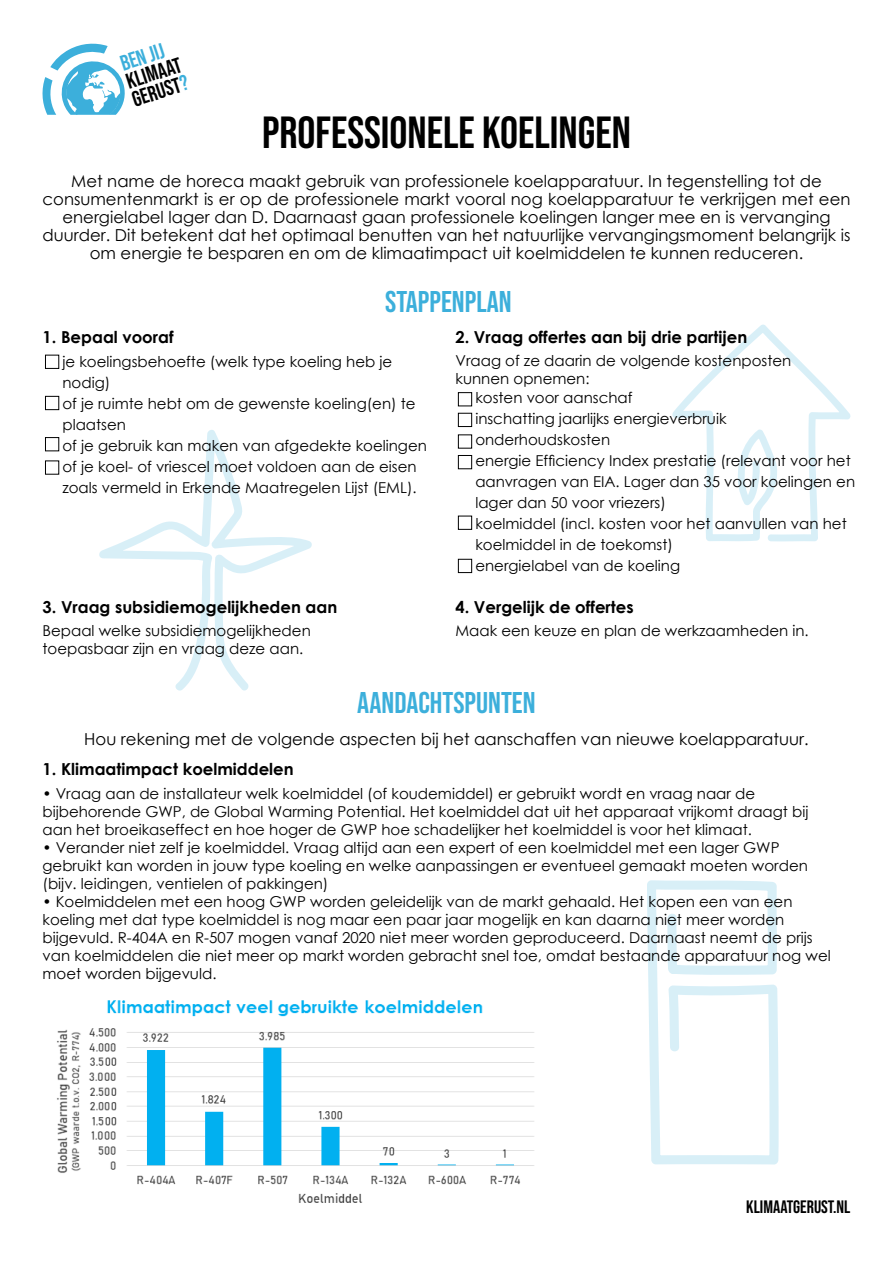
<style>
.page{position:relative;width:893px;height:1263px;background:#fff}
.page>*{position:absolute;margin:0;border:0;box-sizing:border-box;transform-origin:0 0}
.t1{font:45px "Bebas Neue";color:#000}
.t2{font:30px "Bebas Neue";color:#3cafdb}
.t3{font:21.75px/19px "Bebas Neue";color:#000}
.t4{font:21.75px "Bebas Neue";color:#3cafdb}
.t5{font:18px "Bebas Neue";color:#000}
.t6{font:16.5px/18px "Century Gothic";color:#000;text-align:center}
.t7{font:700 16.5px "Century Gothic";color:#000}
.t8{font:15px/21px "Century Gothic";color:#000}
.s1{color:#3cafdb}
</style>
<div class="page">
<svg style="left:99px;top:430px;width:213px;height:261px"></svg>
<svg style="left:672px;top:324px;width:179px;height:218px"></svg>
<svg style="left:647px;top:880px;width:132px;height:284px"></svg>
<div style="left:45px;top:355px;width:14px;height:14px;border:1px solid #000"></div>
<div style="left:458px;top:392px;width:14px;height:14px;border:1px solid #000"></div>
<div style="left:458px;top:413px;width:14px;height:14px;border:1px solid #000"></div>
<div style="left:458px;top:434px;width:14px;height:14px;border:1px solid #000"></div>
<div style="left:45px;top:437px;width:14px;height:14px;border:1px solid #000"></div>
<div style="left:458px;top:455px;width:14px;height:14px;border:1px solid #000"></div>
<div style="left:45px;top:396px;width:14px;height:14px;border:1px solid #000"></div>
<div style="left:458px;top:516px;width:14px;height:14px;border:1px solid #000"></div>
<div style="left:458px;top:559px;width:14px;height:14px;border:1px solid #000"></div>
<svg style="left:42px;top:43px;width:83px;height:72px"></svg>
<img style="left:57px;top:1000px;width:477px;height:203px">
<h3 class="t4" style="left:117px;top:52px;width:47px;rotate:-18deg">BEN JIJ</h3>
<h3 class="t3" style="left:124px;top:72px;width:60px;rotate:-18deg">KLIMAAT<br>GERUST<span class="s1">?</span></h3>
<h1 class="t1" style="left:262px;top:107px;width:370px">PROFESSIONELE KOELINGEN</h1>
<p class="t6" style="left:43px;top:172px;width:809px">Met name de horeca maakt gebruik van professionele koelapparatuur. In tegenstelling tot de consumentenmarkt is er op de professionele markt vooral nog koelapparatuur te verkrijgen met een energielabel lager dan D. Daarnaast gaan professionele koelingen langer mee en is vervanging duurder. Dit betekent dat het optimaal benutten van het natuurlijke vervangingsmoment belangrijk is om energie te besparen en om de klimaatimpact uit koelmiddelen te kunnen reduceren.</p>
<h2 class="t2" style="left:385px;top:285px;width:128px">STAPPENPLAN</h2>
<p class="t7" style="left:43px;top:325px;width:133px">1. Bepaal vooraf</p>
<p class="t7" style="left:455px;top:324px;width:293px">2. Vraag offertes aan bij drie partijen</p>
<p class="t8" style="left:62px;top:351px;width:366px">je koelingsbehoefte (welk type koeling heb je nodig)<br>of je ruimte hebt om de gewenste koeling(en) te plaatsen<br>of je gebruik kan maken van afgedekte koelingen of je koel- of vriescel moet voldoen aan de eisen zoals vermeld in Erkende Maatregelen Lijst (EML).</p>
<p class="t8" style="left:455px;top:351px;width:337px;line-height:18px">Vraag of ze daarin de volgende kostenposten kunnen opnemen:</p>
<p class="t8" style="left:475px;top:387px;width:381px">kosten voor aanschaf<br>inschatting jaarlijks energieverbruik onderhoudskosten<br>energie Efficiency Index prestatie (relevant voor het aanvragen van EIA. Lager dan 35 voor koelingen en lager dan 50 voor vriezers)<br>koelmiddel (incl. kosten voor het aanvullen van het koelmiddel in de toekomst)<br>energielabel van de koeling</p>
<p class="t7" style="left:43px;top:594px;width:296px">3. Vraag subsidiemogelijkheden aan</p>
<p class="t7" style="left:455px;top:594px;width:180px">4. Vergelijk de offertes</p>
<p class="t8" style="left:43px;top:621px;width:270px;line-height:18px">Bepaal welke subsidiemogelijkheden toepasbaar zijn en vraag deze aan.</p>
<p class="t8" style="left:455px;top:620px;width:355px">Maak een keuze en plan de werkzaamheden in.</p>
<h2 class="t2" style="left:357px;top:686px;width:180px">AANDACHTSPUNTEN</h2>
<p class="t6" style="left:84px;top:730px;width:726px">Hou rekening met de volgende aspecten bij het aanschaffen van nieuwe koelapparatuur.</p>
<p class="t7" style="left:43px;top:756px;width:253px">1. Klimaatimpact koelmiddelen</p>
<p class="t8" style="left:43px;top:785px;width:767px;line-height:18px">• Vraag aan de installateur welk koelmiddel (of koudemiddel) er gebruikt wordt en vraag naar de bijbehorende GWP, de Global Warming Potential. Het koelmiddel dat uit het apparaat vrijkomt draagt bij aan het broeikaseffect en hoe hoger de GWP hoe schadelijker het koelmiddel is voor het klimaat.</p>
<p class="t8" style="left:43px;top:839px;width:767px;line-height:18px">• Verander niet zelf je koelmiddel. Vraag altijd aan een expert of een koelmiddel met een lager GWP gebruikt kan worden in jouw type koeling en welke aanpassingen er eventueel gemaakt moeten worden (bijv. leidingen, ventielen of pakkingen)</p>
<p class="t8" style="left:43px;top:893px;width:790px;line-height:18px">• Koelmiddelen met een hoog GWP worden geleidelijk van de markt gehaald. Het kopen een van een koeling met dat type koelmiddel is nog maar een paar jaar mogelijk en kan daarna niet meer worden bijgevuld. R-404A en R-507 mogen vanaf 2020 niet meer worden geproduceerd. Daarnaast neemt de prijs van koelmiddelen die niet meer op markt worden gebracht snel toe, omdat bestaande apparatuur nog wel moet worden bijgevuld.</p>
<p class="t5" style="left:746px;top:1196px;width:106px">KLIMAATGERUST.NL</p>
</div>
